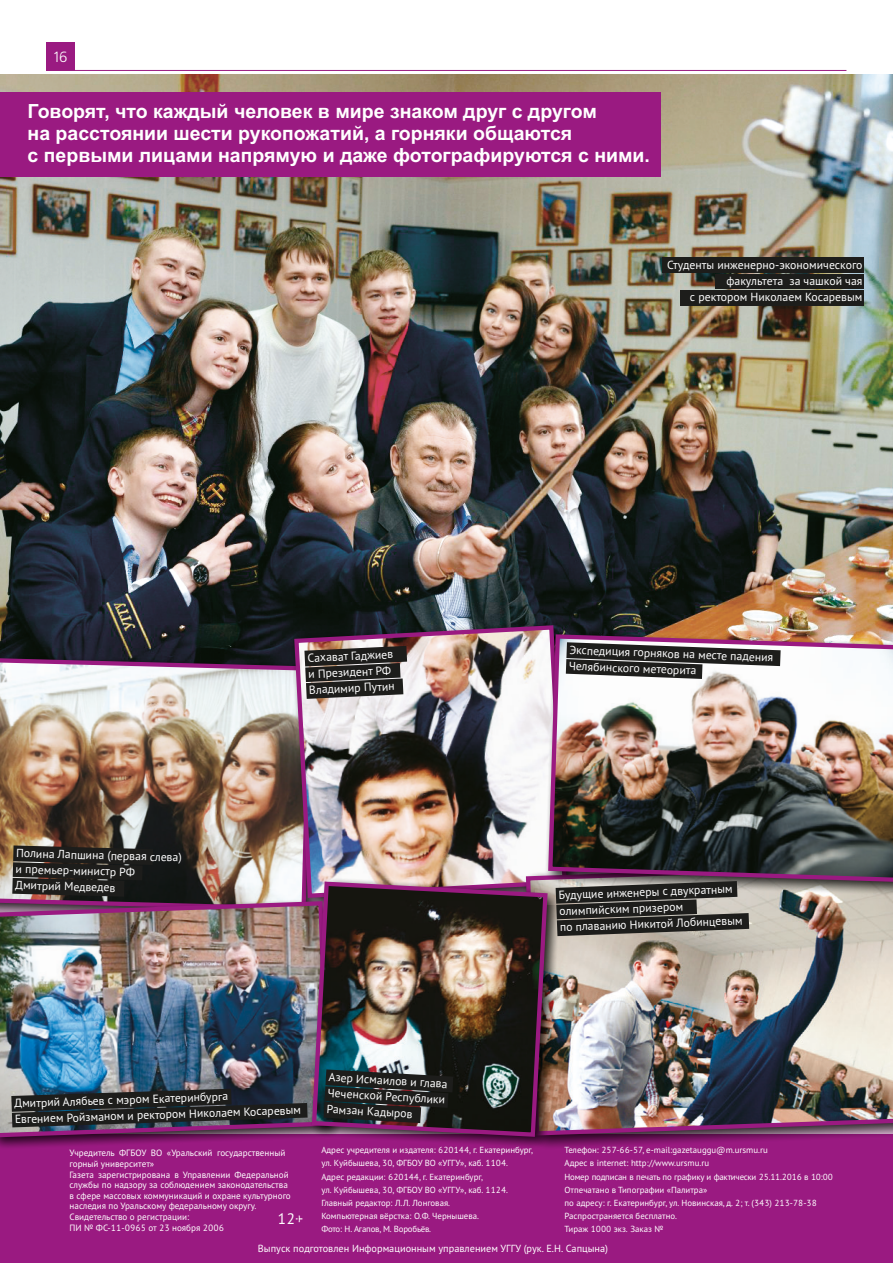
<style>
.page{position:relative;width:893px;height:1263px;background:#fff}
.page>*{position:absolute;margin:0;border:0;box-sizing:border-box;transform-origin:0 0}
.t1{font:700 19.5px/21.8px "Arial";color:#fff}
.t2{font:15.15px "PT Sans";color:#fff}
.t3{font:14.7px "Free Set CTT";color:#fff}
.t4{font:11.7px/16px "PT Sans";color:#fff}
.t5{font:10.35px "PT Sans";color:#fff}
.t6{font:9.15px/10.6px "PT Sans";color:#fff}
.t7{font:8.85px/13.2px "PT Sans";color:#fff}
</style>
<div class="page">
<img style="left:0;top:75px;width:893px;height:570px">
<hr style="left:46px;top:70px;width:800px;height:1px;background:#9a1a81">
<div style="left:46px;top:42px;width:29px;height:28px;background:#9a1a81"></div>
<div style="left:0;top:1134px;width:893px;height:129px;background:#9a1a81"></div>
<div style="left:271px;top:1205px;width:28px;height:27px;border:1px solid #9a1a81;border-radius:50%"></div>
<div style="left:0;top:645px;width:334px;height:288px;background:#1d1d1b;opacity:.98"></div>
<img style="left:0;top:656px;width:280px;height:233px">
<div style="left:280px;top:611px;width:311px;height:311px;background:#1d1d1b;opacity:.98"></div>
<img style="left:292px;top:623px;width:243px;height:266px">
<div style="left:511px;top:849px;width:382px;height:311px;background:#1d1d1b;opacity:.98"></div>
<img style="left:524px;top:861px;width:369px;height:277px">
<div style="left:0;top:889px;width:351px;height:270px;background:#1d1d1b;opacity:.98"></div>
<img style="left:0;top:899px;width:300px;height:241px">
<div style="left:300px;top:870px;width:269px;height:288px;background:#1d1d1b;opacity:.98"></div>
<img style="left:310px;top:879px;width:240px;height:260px">
<div style="left:535px;top:622px;width:358px;height:282px;background:#1d1d1b;opacity:.98"></div>
<img style="left:546px;top:632px;width:347px;height:252px">
<div style="left:0;top:92px;width:661px;height:84px;background:#9a1a81"></div>
<div style="left:662px;top:257px;width:202px;height:16px;background:#1d1d1b"></div>
<div style="left:716px;top:274px;width:148px;height:15px;background:#1d1d1b"></div>
<div style="left:681px;top:290px;width:183px;height:15px;background:#1d1d1b"></div>
<svg style="left:11px;top:1089px;width:297px;height:38px;background:#2a2b31"></svg>
<svg style="left:12px;top:845px;width:141px;height:52px;background:#262522"></svg>
<svg style="left:304px;top:646px;width:103px;height:53px;background:#3f3d3a"></svg>
<svg style="left:324px;top:1069px;width:129px;height:54px;background:#252726"></svg>
<svg style="left:556px;top:881px;width:193px;height:55px;background:#474642"></svg>
<svg style="left:566px;top:642px;width:215px;height:37px"></svg>
<h3 class="t3" style="left:54px;top:51px;width:15px">16</h3>
<h1 class="t1" style="left:28px;top:103px;width:624px">Говорят, что каждый человек в мире знаком друг с другом<br>на расстоянии шести рукопожатий, а горняки общаются<br>с первыми лицами напрямую и даже фотографируются с ними.</h1>
<h3 class="t4" style="left:667px;top:258px;width:197px;text-align:right">Студенты инженерно-экономического факультета за чашкой чая<br>с ректором Николаем Косаревым</h3>
<h3 class="t4" style="left:16px;top:845px;width:167px;rotate:2deg">Полина Лапшина (первая слева) и премьер-министр РФ<br>Дмитрий Медведев</h3>
<h3 class="t4" style="left:307px;top:651px;width:87px;rotate:-3deg">Сахават Гаджиев и Президент РФ<br>Владимир Путин</h3>
<h3 class="t4" style="left:14px;top:1097px;width:288px;rotate:-2deg">Дмитрий Алябьев с мэром Екатеринбурга<br>Евгением Ройзманом и ректором Николаем Косаревым</h3>
<h3 class="t4" style="left:329px;top:1070px;width:121px;rotate:3deg">Азер Исмаилов и глава<br>Чеченской Республики<br>Рамзан Кадыров</h3>
<h3 class="t4" style="left:570px;top:643px;width:205px;rotate:2deg">Экспедиция горняков на месте падения<br>Челябинского метеорита</h3>
<h3 class="t4" style="left:558px;top:888px;width:184px;rotate:-2deg">Будущие инженеры с двукратным олимпийским призером<br>по плаванию Никитой Лобинцевым</h3>
<p class="t7" style="left:321px;top:1144px;width:213px">Адрес учредителя и издателя: 620144, г. Екатеринбург, ул. Куйбышева, 30, ФГБОУ ВО «УГГУ», каб. 1104.<br>Адрес редакции: 620144, г. Екатеринбург,<br>ул. Куйбышева, 30, ФГБОУ ВО «УГГУ», каб. 1124.<br>Главный редактор: Л.Л. Лонговая.<br>Компьютерная вёрстка: О.Ф. Чернышева.<br>Фото: Н. Агапов, М. Воробьёв.</p>
<p class="t5" style="left:258px;top:1244px;width:352px">Выпуск подготовлен Информационным управлением УГГУ (рук. Е.Н. Сапцына)</p>
<p class="t7" style="left:565px;top:1144px;width:270px">Телефон: 257-66-57, e-mail:gazetauggu@m.ursmu.ru<br>Адрес в internet: http://www.ursmu.ru<br>Номер подписан в печать по графику и фактически 25.11.2016 в 10:00<br>Отпечатано в Типографии «Палитра»<br>по адресу: г. Екатеринбург, ул. Новинская, д. 2; т. (343) 213-78-38<br>Распространяется бесплатно.<br>Тираж 1000 экз. Заказ №</p>
<p class="t6" style="left:70px;top:1149px;width:223px">Учредитель ФГБОУ ВО «Уральский государственный горный университет»<br>Газета зарегистрирована в Управлении Федеральной службы по надзору за соблюдением законодательства в сфере массовых коммуникаций и охране культурного наследия по Уральскому федеральному округу.<br>Свидетельство о регистрации:</p>
<h2 class="t2" style="left:278px;top:1213px;width:27px">12+</h2>
<p class="t6" style="left:70px;top:1223px;width:156px">ПИ № ФС-11-0965 от 23 ноября 2006</p>
</div>
